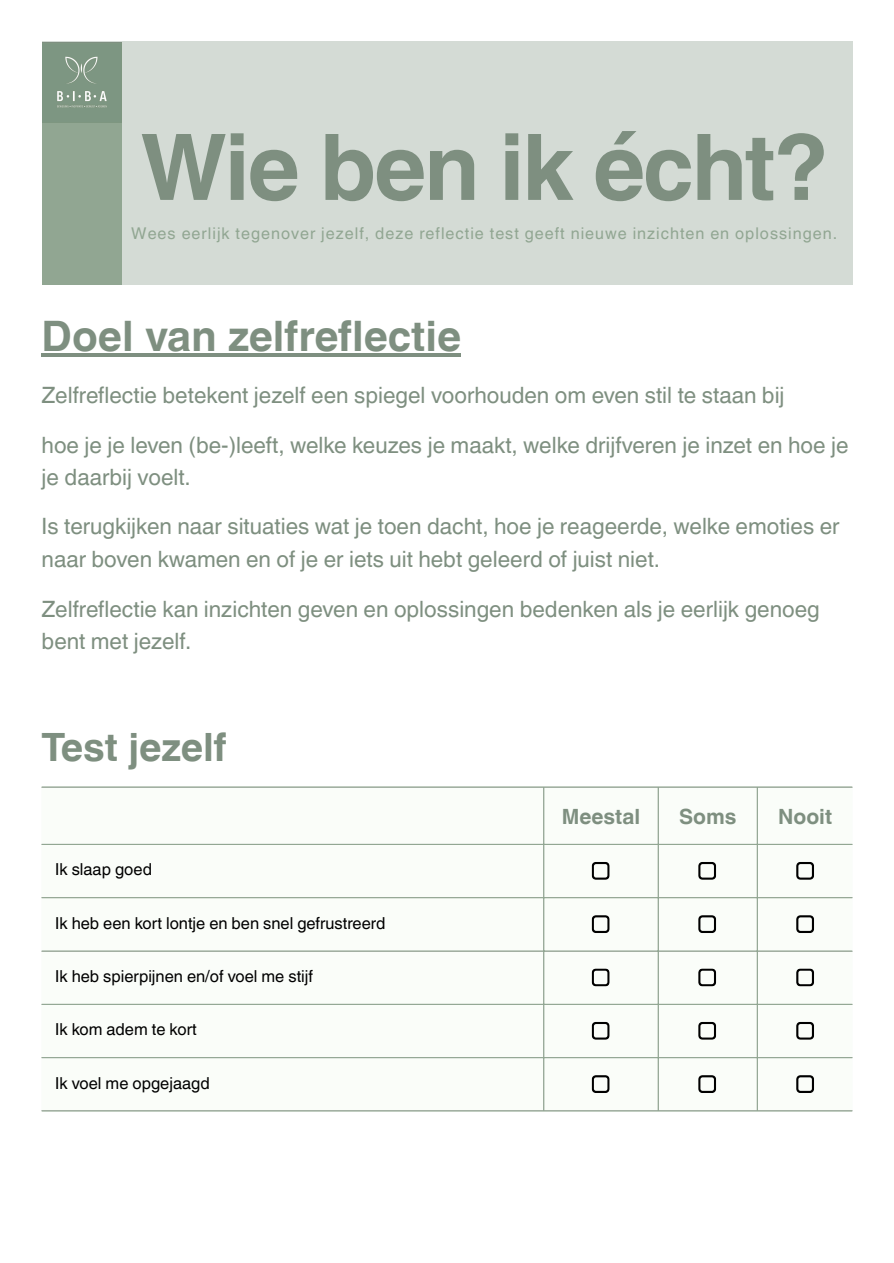
<style>
.page{position:relative;width:894px;height:1263px;background:#fff}
.page>*{position:absolute;margin:0;border:0;box-sizing:border-box;transform-origin:0 0}
.t1{font:700 91.8px "Helvetica World";letter-spacing:-.03em;color:#7e8f80}
.t2{font:700 42px "Helvetica World";color:#7e8f80}
.t3{font:700 39px "Helvetica World";color:#7e8f80}
.t4{font:22.5px/32.7px "Helvetica World";color:#7e8f80}
.t5{font:700 21px "Helvetica World";color:#7e8f80}
.t6{font:16.5px "Helvetica World";color:#000}
.t7{font:16.2px "Helvetica World";letter-spacing:.06em;color:#91a692}
</style>
<div class="page">
<hr style="left:42px;top:353px;width:419px;height:4px;background:#7e8f80">
<div style="left:42px;top:42px;width:810px;height:243px;background:#d4dbd5"></div>
<div style="left:42px;top:56px;width:79px;height:229px;background:#91a692"></div>
<div style="left:42px;top:43px;width:79px;height:80px;background:#7d9682"></div>
<img style="left:57px;top:44px;width:65px;height:78px">
<svg style="left:42px;top:788px;width:810px;height:322px"></svg>
<svg style="left:591px;top:862px;width:18px;height:18px"></svg>
<svg style="left:698px;top:862px;width:18px;height:18px"></svg>
<svg style="left:795px;top:862px;width:18px;height:18px"></svg>
<svg style="left:591px;top:915px;width:18px;height:18px"></svg>
<svg style="left:698px;top:915px;width:18px;height:18px"></svg>
<svg style="left:795px;top:915px;width:18px;height:18px"></svg>
<svg style="left:591px;top:968px;width:18px;height:18px"></svg>
<svg style="left:698px;top:968px;width:18px;height:18px"></svg>
<svg style="left:795px;top:968px;width:18px;height:18px"></svg>
<svg style="left:591px;top:1022px;width:18px;height:18px"></svg>
<svg style="left:698px;top:1022px;width:18px;height:18px"></svg>
<svg style="left:795px;top:1022px;width:18px;height:18px"></svg>
<svg style="left:591px;top:1075px;width:18px;height:18px"></svg>
<svg style="left:698px;top:1075px;width:18px;height:18px"></svg>
<svg style="left:795px;top:1075px;width:18px;height:18px"></svg>
<hr style="left:543px;top:788px;width:1px;height:322px;background:#91a692">
<hr style="left:657px;top:788px;width:1px;height:322px;background:#91a692">
<hr style="left:756px;top:788px;width:1px;height:322px;background:#91a692">
<hr style="left:42px;top:786px;width:810px;height:2px;background:#91a692">
<hr style="left:42px;top:844px;width:810px;height:1px;background:#91a692">
<hr style="left:42px;top:897px;width:810px;height:1px;background:#91a692">
<hr style="left:42px;top:950px;width:810px;height:2px;background:#91a692">
<hr style="left:42px;top:1004px;width:810px;height:1px;background:#91a692">
<hr style="left:42px;top:1057px;width:810px;height:1px;background:#91a692">
<hr style="left:42px;top:1110px;width:810px;height:1px;background:#91a692">
<p class="t1" style="left:140px;top:92px;width:689px">Wie ben ik écht?</p>
<p class="t7" style="left:131px;top:223px;width:707px">Wees eerlijk tegenover jezelf, deze reflectie test geeft nieuwe inzichten en oplossingen.</p>
<h1 class="t2" style="left:42px;top:302px;width:421px">Doel van zelfreflectie</h1>
<h3 class="t4" style="left:42px;top:379px;width:744px">Zelfreflectie betekent jezelf een spiegel voorhouden om even stil te staan bij</h3>
<h3 class="t4" style="left:42px;top:430px;width:808px;line-height:31.5px">hoe je je leven (be-)leeft, welke keuzes je maakt, welke drijfveren je inzet en hoe je je daarbij voelt.</h3>
<h3 class="t4" style="left:42px;top:510px;width:799px">Is terugkijken naar situaties wat je toen dacht, hoe je reageerde, welke emoties er naar boven kwamen en of je er iets uit hebt geleerd of juist niet.</h3>
<h3 class="t4" style="left:42px;top:592px;width:779px">Zelfreflectie kan inzichten geven en oplossingen bedenken als je eerlijk genoeg bent met jezelf.</h3>
<p class="t3" style="left:42px;top:715px;width:186px">Test jezelf</p>
<p class="t6" style="left:55px;top:860px;width:98px">Ik slaap goed</p>
<p class="t6" style="left:55px;top:913px;width:332px">Ik heb een kort lontje en ben snel gefrustreerd</p>
<p class="t6" style="left:55px;top:966px;width:259px">Ik heb spierpijnen en/of voel me stijf</p>
<p class="t6" style="left:55px;top:1020px;width:143px">Ik kom adem te kort</p>
<p class="t6" style="left:55px;top:1073px;width:156px">Ik voel me opgejaagd</p>
<p class="t5" style="left:561px;top:799px;width:80px">Meestal</p>
<p class="t5" style="left:678px;top:799px;width:59px">Soms</p>
<p class="t5" style="left:777px;top:799px;width:55px">Nooit</p>
</div>
